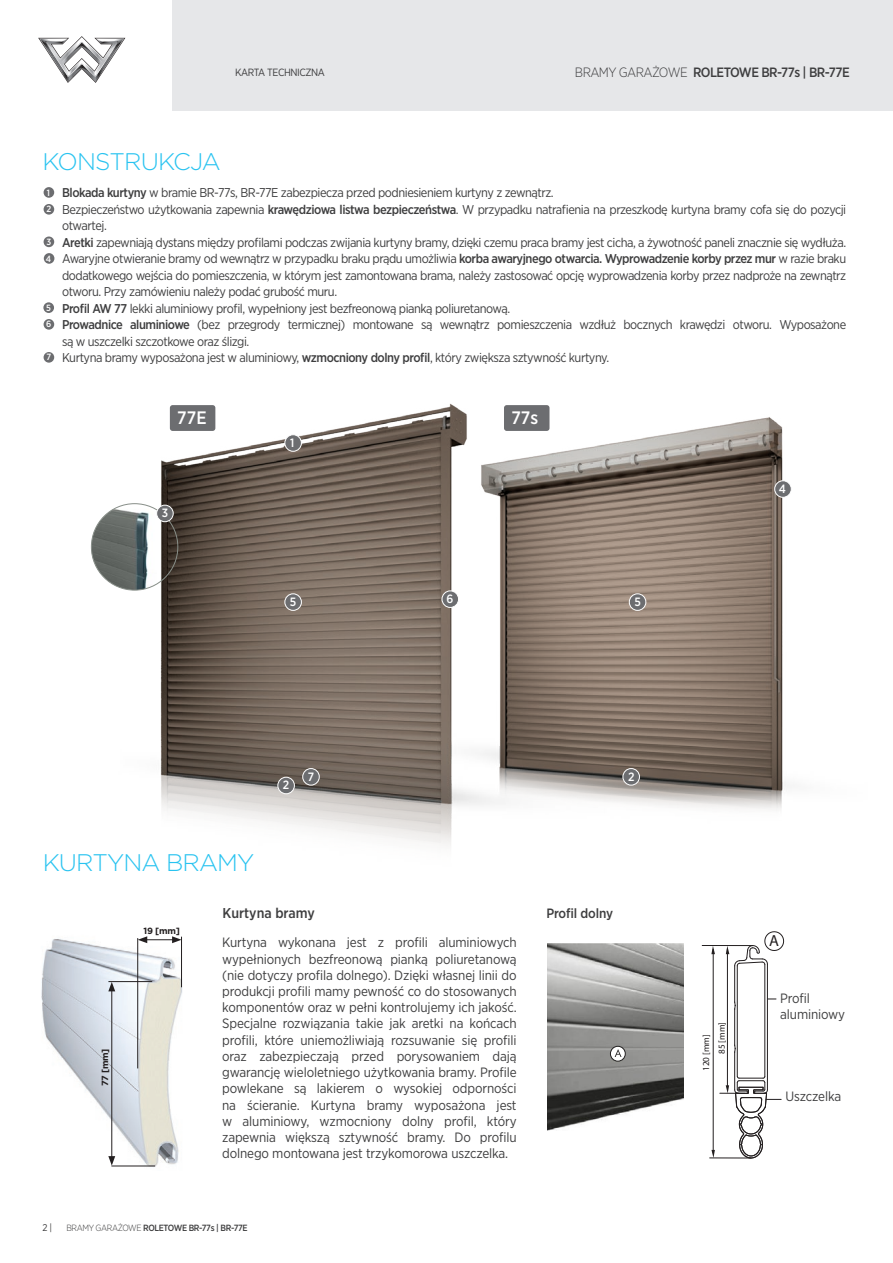
<style>
.page{position:relative;width:893px;height:1263px;background:#fff}
.page>*{position:absolute;margin:0;border:0;box-sizing:border-box;transform-origin:0 0}
.LIGHT_OK{font:300 24px "Gotham";letter-spacing:-.035em;color:#29c3f0}
.t1{font:500 18px "Gotham Narrow";color:#fff}
.t2{font:16.05px "Futura BT";color:#231f20}
.t3{font:500 14.25px "Gotham Narrow";color:#3e3e3f}
.t4{font:13.5px/16.2px "Gotham Narrow";letter-spacing:-.01em;color:#3e3e3f;text-align:justify}
.t5{font:500 13.5px "Gotham Narrow";letter-spacing:-.04em;color:#3e3e3f}
.t6{font:500 13.5px "Gotham Narrow";letter-spacing:-.01em;color:#3e3e3f}
.t7{font:12.75px/16.5px "Gotham Narrow";letter-spacing:-.035em;color:#3e3e3f}
.t8{font:500 12px "Gotham Narrow";color:#fff}
.t9{font:10.5px "Gotham Narrow";letter-spacing:-.04em;color:#3e3e3f}
.t10{font:9.75px "Gotham Narrow";color:#3e3e3f}
.t11{font:9.15px "Myriad Pro";color:#231f20}
.t12{font:500 9px "Gotham Narrow";letter-spacing:-.04em;color:#3e3e3f}
.t13{font:700 9px "Gotham";letter-spacing:-.025em;color:#231f20}
.t14{font:500 9px "Gotham Narrow";color:#fff}
.s1{font-weight:300}
.s2{font-weight:500}
</style>
<div class="page">
<div style="left:172px;top:0;width:721px;height:111px;background:#e6e7e9"></div>
<svg style="left:38px;top:36px;width:87px;height:47px"></svg>
<img style="left:41px;top:939px;width:142px;height:228px">
<hr style="left:137px;top:938px;width:1px;height:130px;background:#231f20">
<hr style="left:111px;top:989px;width:1px;height:169px;background:#231f20">
<svg style="left:108px;top:982px;width:7px;height:9px"></svg>
<svg style="left:108px;top:1156px;width:7px;height:9px"></svg>
<svg style="left:138px;top:936px;width:44px;height:7px"></svg>
<hr style="left:108px;top:981px;width:44px;height:1px;background:#231f20">
<hr style="left:111px;top:1165px;width:44px;height:1px;background:#231f20">
<hr style="left:181px;top:937px;width:1px;height:50px;background:#231f20">
<img style="left:90px;top:403px;width:699px;height:443px">
<div style="left:278px;top:777px;width:16px;height:17px;background:#6c6d70;border-radius:50%"></div>
<div style="left:277px;top:777px;width:18px;height:17px;border:1px solid #fff;border-radius:50%"></div>
<div style="left:623px;top:768px;width:16px;height:17px;background:#6c6d70;border-radius:50%"></div>
<div style="left:622px;top:768px;width:18px;height:17px;border:1px solid #fff;border-radius:50%"></div>
<div style="left:775px;top:481px;width:16px;height:16px;background:#6c6d70;border-radius:50%"></div>
<div style="left:774px;top:480px;width:18px;height:18px;border:1px solid #fff;border-radius:50%"></div>
<div style="left:285px;top:594px;width:16px;height:16px;background:#6c6d70;border-radius:50%"></div>
<div style="left:284px;top:593px;width:18px;height:18px;border:1px solid #fff;border-radius:50%"></div>
<div style="left:629px;top:594px;width:17px;height:16px;background:#6c6d70;border-radius:50%"></div>
<div style="left:629px;top:593px;width:17px;height:18px;border:1px solid #fff;border-radius:50%"></div>
<div style="left:442px;top:591px;width:17px;height:16px;background:#6c6d70;border-radius:50%"></div>
<div style="left:442px;top:590px;width:17px;height:18px;border:1px solid #fff;border-radius:50%"></div>
<div style="left:303px;top:768px;width:16px;height:17px;background:#6c6d70;border-radius:50%"></div>
<div style="left:302px;top:768px;width:18px;height:17px;border:1px solid #fff;border-radius:50%"></div>
<div style="left:285px;top:435px;width:16px;height:16px;background:#6c6d70;border-radius:50%"></div>
<div style="left:284px;top:434px;width:18px;height:18px;border:1px solid #fff;border-radius:50%"></div>
<img style="left:548px;top:944px;width:136px;height:186px">
<div style="left:610px;top:1046px;width:15px;height:15px;background:#fff;border-radius:50%"></div>
<div style="left:610px;top:1046px;width:15px;height:15px;border:1px solid #211f1f;border-radius:50%"></div>
<svg style="left:615px;top:1049px;width:6px;height:8px"></svg>
<svg style="left:711px;top:946px;width:4px;height:8px"></svg>
<hr style="left:737px;top:966px;width:1px;height:110px;background:#231f20">
<hr style="left:767px;top:964px;width:1px;height:126px;background:#231f20">
<hr style="left:765px;top:965px;width:1px;height:111px;background:#231f20">
<hr style="left:734px;top:966px;width:1px;height:36px;background:#231f20">
<hr style="left:734px;top:1009px;width:1px;height:36px;background:#231f20">
<svg style="left:734px;top:1002px;width:2px;height:8px"></svg>
<hr style="left:734px;top:1052px;width:1px;height:38px;background:#231f20">
<svg style="left:734px;top:1045px;width:2px;height:8px"></svg>
<hr style="left:702px;top:945px;width:51px;height:1px;background:#231f20">
<hr style="left:727px;top:949px;width:1px;height:138px;background:#231f20">
<svg style="left:711px;top:1076px;width:70px;height:82px"></svg>
<hr style="left:713px;top:949px;width:1px;height:204px;background:#231f20">
<hr style="left:710px;top:1158px;width:41px;height:1px;background:#231f20">
<svg style="left:726px;top:931px;width:58px;height:35px"></svg>
<img style="left:91px;top:509px;width:66px;height:81px">
<div style="left:157px;top:505px;width:16px;height:17px;background:#6c6d70;border-radius:50%"></div>
<div style="left:156px;top:505px;width:18px;height:17px;border:1px solid #fff;border-radius:50%"></div>
<div style="left:44px;top:187px;width:10px;height:11px;background:#6c6d70;border-radius:50%"></div>
<div style="left:44px;top:204px;width:10px;height:11px;background:#6c6d70;border-radius:50%"></div>
<div style="left:44px;top:236px;width:10px;height:11px;background:#6c6d70;border-radius:50%"></div>
<div style="left:44px;top:253px;width:10px;height:11px;background:#6c6d70;border-radius:50%"></div>
<div style="left:43px;top:302px;width:11px;height:11px;background:#6c6d70;border-radius:50%"></div>
<div style="left:44px;top:319px;width:10px;height:11px;background:#6c6d70;border-radius:50%"></div>
<div style="left:44px;top:352px;width:10px;height:11px;background:#6c6d70;border-radius:50%"></div>
<div style="left:170px;top:405px;width:45px;height:26px;background:#6c6d70;border-radius:3px"></div>
<div style="left:504px;top:405px;width:45px;height:26px;background:#6c6d70;border-radius:3px"></div>
<p class="t9" style="left:235px;top:66px;width:91px">KARTA TECHNICZNA</p>
<p class="t5" style="left:575px;top:64px;width:276px"><span class="s1">BRAMY GARAŻOWE</span> ROLETOWE BR-77s | BR-77E</p>
<p class="LIGHT_OK" style="left:43px;top:146px;width:180px">KONSTRUKCJA</p>
<p class="t14" style="left:47px;top:187px;width:5px">1</p>
<p class="t14" style="left:46px;top:203px;width:6px">2</p>
<p class="t14" style="left:46px;top:236px;width:6px">3</p>
<p class="t14" style="left:46px;top:253px;width:7px">4</p>
<p class="t14" style="left:46px;top:302px;width:6px">5</p>
<p class="t14" style="left:46px;top:319px;width:7px">6</p>
<p class="t14" style="left:46px;top:352px;width:6px">7</p>
<p class="t7" style="left:62px;top:184px;width:493px"><span class="s2">Blokada kurtyny</span> w bramie BR-77s, BR-77E zabezpiecza przed podniesieniem kurtyny z zewnątrz.</p>
<p class="t7" style="left:62px;top:201px;width:786px">Bezpieczeństwo użytkowania zapewnia <span class="s2">krawędziowa listwa bezpieczeństwa</span>. W przypadku natrafienia na przeszkodę kurtyna bramy cofa się do pozycji otwartej.</p>
<p class="t7" style="left:62px;top:234px;width:786px"><span class="s2">Aretki</span> zapewniają dystans między profilami podczas zwijania kurtyny bramy, dzięki czemu praca bramy jest cicha, a żywotność paneli znacznie się wydłuża.</p>
<p class="t7" style="left:62px;top:250px;width:786px;text-align:justify">Awaryjne otwieranie bramy od wewnątrz w przypadku braku prądu umożliwia <span class="s2">korba awaryjnego otwarcia. Wyprowadzenie korby przez mur</span> w razie braku dodatkowego wejścia do pomieszczenia, w którym jest zamontowana brama, należy zastosować opcję wyprowadzenia korby przez nadproże na zewnątrz otworu. Przy zamówieniu należy podać grubość muru.</p>
<p class="t7" style="left:62px;top:300px;width:450px"><span class="s2">Profil AW 77</span> lekki aluminiowy profil, wypełniony jest bezfreonową pianką poliuretanową.</p>
<p class="t7" style="left:62px;top:316px;width:786px"><span class="s2">Prowadnice aluminiowe</span> (bez przegrody termicznej) montowane są wewnątrz pomieszczenia wzdłuż bocznych krawędzi otworu. Wyposażone są w uszczelki szczotkowe oraz ślizgi.</p>
<p class="t7" style="left:62px;top:349px;width:549px">Kurtyna bramy wyposażona jest w aluminiowy, <span class="s2">wzmocniony dolny profil</span>, który zwiększa sztywność kurtyny.</p>
<p class="t1" style="left:177px;top:406px;width:31px">77E</p>
<p class="t1" style="left:511px;top:406px;width:28px">77s</p>
<p class="t8" style="left:290px;top:435px;width:6px">1</p>
<p class="t8" style="left:162px;top:505px;width:8px">3</p>
<p class="t8" style="left:779px;top:481px;width:9px">4</p>
<p class="t8" style="left:290px;top:594px;width:8px">5</p>
<p class="t8" style="left:446px;top:591px;width:8px">6</p>
<p class="t8" style="left:634px;top:594px;width:8px">5</p>
<p class="t8" style="left:283px;top:777px;width:8px">2</p>
<p class="t8" style="left:308px;top:769px;width:8px">7</p>
<p class="t8" style="left:628px;top:769px;width:8px">2</p>
<p class="LIGHT_OK" style="left:43px;top:847px;width:213px">KURTYNA BRAMY</p>
<p class="t3" style="left:223px;top:904px;width:94px">Kurtyna bramy</p>
<p class="t4" style="left:222px;top:934px;width:296px">Kurtyna wykonana jest z profili aluminiowych wypełnionych bezfreonową pianką poliuretanową (nie dotyczy profila dolnego). Dzięki własnej linii do produkcji profili mamy pewność co do stosowanych komponentów oraz w pełni kontrolujemy ich jakość.<br>Specjalne rozwiązania takie jak aretki na końcach profili, które uniemożliwiają rozsuwanie się profili oraz zabezpieczają przed porysowaniem dają gwarancję wieloletniego użytkowania bramy. Profile powlekane są lakierem o wysokiej odporności na ścieranie. Kurtyna bramy wyposażona jest w aluminiowy, wzmocniony dolny profil, który zapewnia większą sztywność bramy. Do profilu dolnego montowana jest trzykomorowa uszczelka.</p>
<p class="t13" style="left:144px;top:925px;width:38px">19 [mm]</p>
<p class="t13" style="left:99px;top:1086px;width:39px;rotate:-90deg">77 [mm]</p>
<p class="t10" style="left:43px;top:1221px;width:11px">2 |</p>
<p class="t12" style="left:66px;top:1222px;width:183px"><span class="s1">BRAMY GARAŻOWE</span> ROLETOWE BR-77s | BR-77E</p>
<p class="t6" style="left:546px;top:904px;width:68px">Profil dolny</p>
<p class="t11" style="left:700px;top:1071px;width:38px;rotate:-90deg">120 [mm]</p>
<p class="t11" style="left:716px;top:1054px;width:33px;rotate:-90deg">85 [mm]</p>
<p class="t2" style="left:769px;top:931px;width:11px">A</p>
<p class="t4" style="left:780px;top:990px;width:31px">Profil</p>
<p class="t4" style="left:780px;top:1006px;width:66px">aluminiowy</p>
<p class="t4" style="left:786px;top:1088px;width:57px">Uszczelka</p>
</div>
